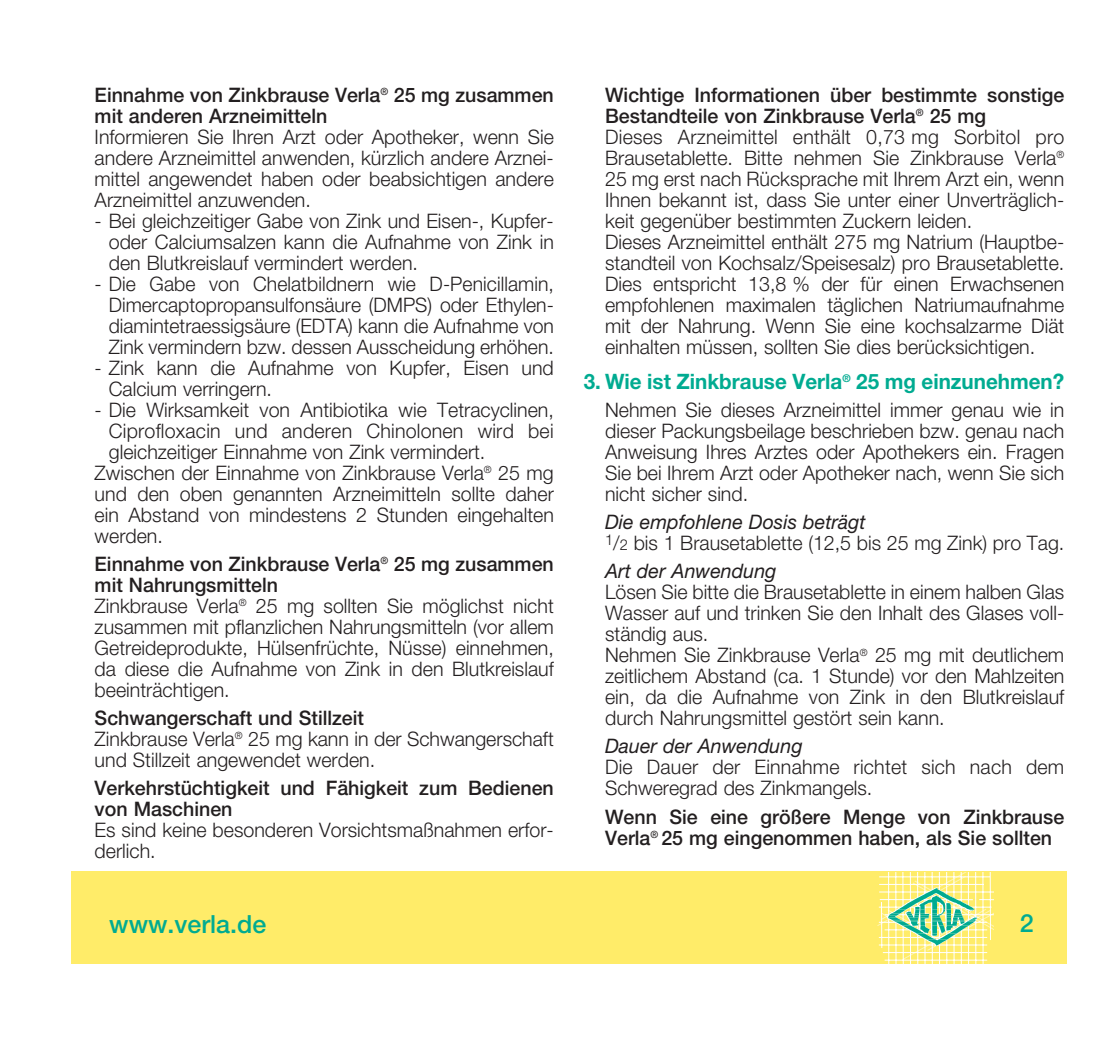
<style>
.page{position:relative;width:1120px;height:1049px;background:#fff}
.page>*{position:absolute;margin:0;border:0;box-sizing:border-box;transform-origin:0 0}
.t1{font:500 25px "Helvetica Neue LT Pro";color:#00ab91}
.t2{font:700 21.25px "Helvetica Neue LT Pro";color:#00ab91}
.t3{font:300 20px/21px "Helvetica Neue LT Pro";color:#231f20}
.t4{font:500 20px/21px "Helvetica Neue LT Pro";color:#231f20}
.t5{font:italic 20px "Helvetica Neue LT Pro";color:#231f20}
.s1{font-weight:500}
.s2{font-weight:400;font-style:italic}
.s3{font-size:15px}
</style>
<div class="page">
<div style="left:71px;top:872px;width:995px;height:92px;background:#ffec69"></div>
<hr style="left:884px;top:960px;width:103px;height:1px;background:#fff">
<hr style="left:982px;top:872px;width:1px;height:93px;background:#fff">
<hr style="left:975px;top:872px;width:1px;height:93px;background:#fff">
<hr style="left:968px;top:872px;width:1px;height:93px;background:#fff">
<hr style="left:960px;top:872px;width:2px;height:93px;background:#fff">
<hr style="left:953px;top:872px;width:1px;height:93px;background:#fff">
<hr style="left:946px;top:872px;width:1px;height:93px;background:#fff">
<hr style="left:939px;top:872px;width:1px;height:93px;background:#fff">
<hr style="left:931px;top:872px;width:2px;height:93px;background:#fff">
<hr style="left:924px;top:872px;width:1px;height:93px;background:#fff">
<hr style="left:917px;top:872px;width:1px;height:93px;background:#fff">
<hr style="left:910px;top:872px;width:1px;height:93px;background:#fff">
<hr style="left:902px;top:872px;width:2px;height:93px;background:#fff">
<hr style="left:895px;top:872px;width:1px;height:93px;background:#fff">
<hr style="left:888px;top:872px;width:1px;height:93px;background:#fff">
<svg style="left:877px;top:872px;width:117px;height:88px"></svg>
<p class="t4" style="left:95px;top:84px;width:461px">Einnahme von Zinkbrause Verla<sup>®</sup> 25 mg zusammen mit anderen Arzneimitteln</p>
<p class="t3" style="left:95px;top:126px;width:461px;text-align:justify">Informieren Sie Ihren Arzt oder Apotheker, wenn Sie andere Arzneimittel anwenden, kürzlich andere Arznei&shy;mittel angewendet haben oder beabsichtigen andere Arzneimittel anzuwenden.</p>
<p class="t3" style="left:109px;top:210px;width:446px;text-align:justify;text-indent:-14px">- Bei gleichzeitiger Gabe von Zink und Eisen-, Kupfer&shy;oder Calciumsalzen kann die Aufnahme von Zink in den Blutkreislauf vermindert werden.</p>
<p class="t3" style="left:109px;top:273px;width:447px;text-indent:-14px">- Die Gabe von Chelatbildnern wie D-Penicillamin, Dimercaptopropansulfonsäure (DMPS) oder Ethylen&shy;diamintetraessigsäure (EDTA) kann die Aufnahme von Zink vermindern bzw. dessen Ausscheidung erhöhen.</p>
<p class="t3" style="left:109px;top:357px;width:446px;text-indent:-14px">- Zink kann die Aufnahme von Kupfer, Eisen und<br>Calcium verringern.</p>
<p class="t3" style="left:95px;top:399px;width:461px">- Die Wirksamkeit von Antibiotika wie Tetracyclinen,</p>
<p class="t3" style="left:109px;top:420px;width:446px">Ciprofloxacin und anderen Chinolonen wird bei</p>
<p class="t3" style="left:109px;top:441px;width:378px">gleichzeitiger Einnahme von Zink vermindert.</p>
<p class="t3" style="left:95px;top:462px;width:461px">Zwischen der Einnahme von Zinkbrause Verla<sup>®</sup> 25 mg</p>
<p class="t3" style="left:95px;top:483px;width:461px">und den oben genannten Arzneimitteln sollte daher</p>
<p class="t3" style="left:95px;top:504px;width:461px">ein Abstand von mindestens 2 Stunden eingehalten</p>
<p class="t3" style="left:95px;top:525px;width:70px">werden.</p>
<p class="t3" style="left:95px;top:553px;width:461px"><span class="s1">Einnahme von Zinkbrause Verla</span><sup>®</sup> <span class="s1">25 mg zusammen mit Nahrungsmitteln<br></span>Zinkbrause Verla<sup>®</sup> 25 mg sollten Sie möglichst nicht zusammen mit pflanzlichen Nahrungsmitteln (vor allem Getreideprodukte, Hülsenfrüchte, Nüsse) einnehmen, da diese die Aufnahme von Zink in den Blutkreislauf beeinträchtigen.</p>
<p class="t3" style="left:95px;top:707px;width:461px"><span class="s1">Schwangerschaft und Stillzeit<br></span>Zinkbrause Verla<sup>®</sup> 25 mg kann in der Schwangerschaft und Stillzeit angewendet werden.</p>
<p class="t4" style="left:95px;top:777px;width:461px">Verkehrstüchtigkeit und Fähigkeit zum Bedienen von Maschinen</p>
<p class="t3" style="left:95px;top:819px;width:461px">Es sind keine besonderen Vorsichtsmaßnahmen erfor&shy;derlich.</p>
<p class="t3" style="left:605px;top:84px;width:461px"><span class="s1">Wichtige Informationen über bestimmte sonstige Bestandteile von Zinkbrause Verla</span><sup>®</sup> <span class="s1">25 mg<br></span>Dieses Arzneimittel enthält 0,73 mg Sorbitol pro Brausetablette. Bitte nehmen Sie Zinkbrause Verla<sup>® </sup>25 mg erst nach Rücksprache mit Ihrem Arzt ein, wenn Ihnen bekannt ist, dass Sie unter einer Unverträglich&shy;keit gegenüber bestimmten Zuckern leiden.<br>Dieses Arzneimittel enthält 275 mg Natrium (Hauptbe&shy;standteil von Kochsalz/Speisesalz) pro Brausetablette.<br>Dies entspricht 13,8 % der für einen Erwachsenen empfohlenen maximalen täglichen Natriumaufnahme mit der Nahrung. Wenn Sie eine kochsalzarme Diät einhalten müssen, sollten Sie dies berücksichtigen.</p>
<p class="t2" style="left:584px;top:368px;width:482px">3. Wie ist Zinkbrause Verla<sup>®</sup> 25 mg einzunehmen?</p>
<p class="t3" style="left:605px;top:399px;width:461px;text-align:justify">Nehmen Sie dieses Arzneimittel immer genau wie in dieser Packungsbeilage beschrieben bzw. genau nach Anweisung Ihres Arztes oder Apothekers ein. Fragen Sie bei Ihrem Arzt oder Apotheker nach, wenn Sie sich nicht sicher sind.</p>
<p class="t3" style="left:605px;top:511px;width:461px"><span class="s2">Die empfohlene Dosis beträgt<br></span><sup>1</sup>/<span class="s3">2</span> bis 1 Brausetablette (12,5 bis 25 mg Zink) pro Tag.</p>
<p class="t5" style="left:605px;top:559px;width:173px">Art der Anwendung</p>
<p class="t3" style="left:605px;top:581px;width:461px">Lösen Sie bitte die Brausetablette in einem halben Glas Wasser auf und trinken Sie den Inhalt des Glases voll&shy;ständig aus.<br>Nehmen Sie Zinkbrause Verla<sup>®</sup> 25 mg mit deutlichem zeitlichem Abstand (ca. 1 Stunde) vor den Mahlzeiten ein, da die Aufnahme von Zink in den Blutkreislauf durch Nahrungsmittel gestört sein kann.</p>
<p class="t5" style="left:605px;top:734px;width:199px">Dauer der Anwendung</p>
<p class="t3" style="left:605px;top:756px;width:460px">Die Dauer der Einnahme richtet sich nach dem<br>Schweregrad des Zinkmangels.</p>
<p class="t4" style="left:605px;top:806px;width:461px">Wenn Sie eine größere Menge von Zinkbrause<br>Verla<sup>®</sup> 25 mg eingenommen haben, als Sie sollten</p>
<p class="t1" style="left:109px;top:909px;width:159px">www.verla.de</p>
<p class="t1" style="left:1020px;top:908px;width:15px">2</p>
</div>
